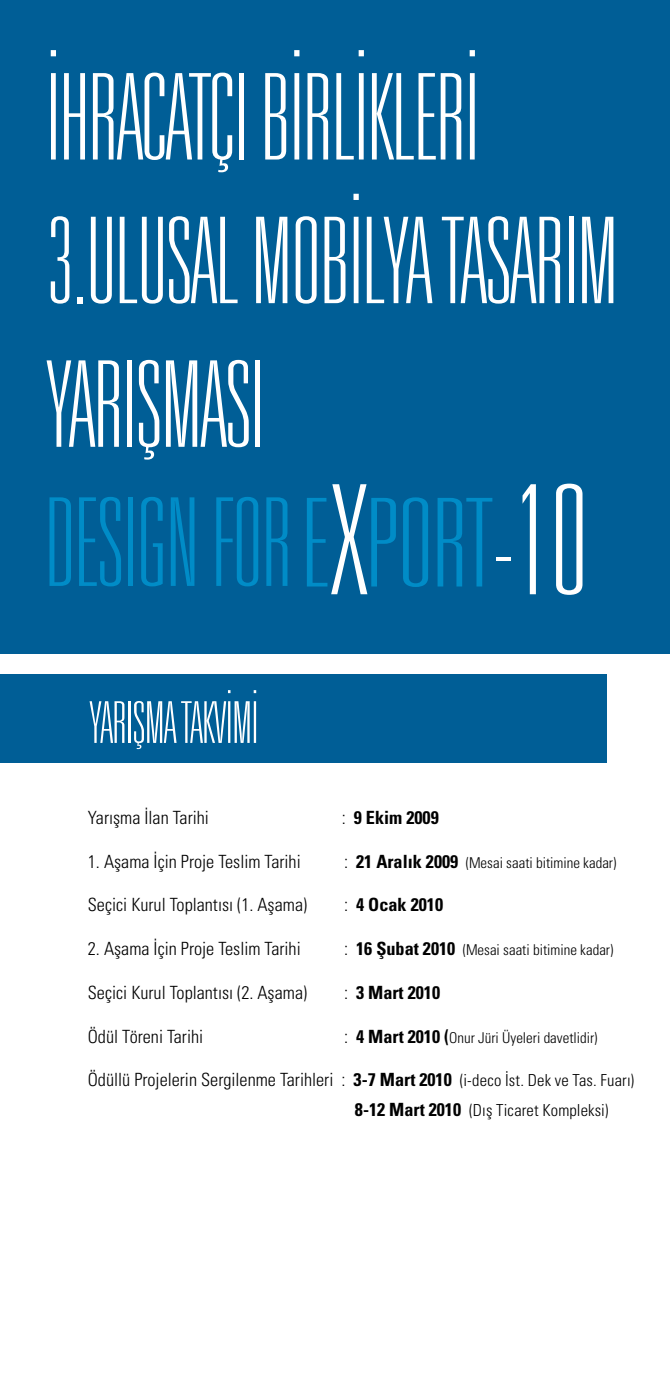
<style>
.page{position:relative;width:670px;height:1389px;background:#fff}
.page>*{position:absolute;margin:0;border:0;box-sizing:border-box;transform-origin:0 0}
.t1{font:100 ultra-condensed 119.7px/143.7px "Univers LT Pro";color:#fff}
.t2{font:100 ultra-condensed 57.75px "Univers LT Pro";color:#fff}
.t3{font:300 condensed 18.2px "Univers LT Pro";color:#000}
.t4{font:700 condensed 18.2px "Univers LT Pro";color:#000}
.t5{font:300 condensed 16.62px "Univers LT Pro";letter-spacing:.005em;color:#000}
.t6{font:300 condensed 14.88px "Univers LT Pro";color:#000}
.s1{font-weight:300}
.s2{font-size:18.2px}
.s3{font-weight:700;font-size:18.2px}
.s4{font-weight:700}
.s5{font-size:16.62px}
</style>
<div class="page">
<div style="left:0;top:0;width:670px;height:653px;background:#005e96"></div>
<svg style="left:49px;top:497px;width:22px;height:89px"></svg>
<svg style="left:79px;top:497px;width:42px;height:89px"></svg>
<div style="left:128px;top:497px;width:5px;height:89px;background:#008cc7"></div>
<svg style="left:141px;top:497px;width:22px;height:89px"></svg>
<svg style="left:171px;top:497px;width:23px;height:89px"></svg>
<svg style="left:216px;top:497px;width:42px;height:89px"></svg>
<svg style="left:266px;top:497px;width:21px;height:89px"></svg>
<hr style="left:496px;top:557px;width:15px;height:4px;background:#fff">
<svg style="left:522px;top:484px;width:14px;height:110px"></svg>
<svg style="left:556px;top:484px;width:26px;height:111px"></svg>
<svg style="left:403px;top:497px;width:25px;height:90px"></svg>
<svg style="left:437px;top:498px;width:55px;height:88px"></svg>
<svg style="left:307px;top:484px;width:89px;height:110px"></svg>
<div style="left:0;top:675px;width:607px;height:88px;background:#005e96"></div>
<h1 class="t1" style="left:47px;top:44px;width:572px">İHRACATÇI BİRLİKLERİ<br>3.ULUSAL MOBİLYA TASARIM<br>YARIŞMASI</h1>
<h2 class="t2" style="left:90px;top:690px;width:170px">YARIŞMA TAKVİMİ</h2>
<p class="t3" style="left:88px;top:806px;width:123px">Yarışma İlan Tarihi</p>
<p class="t4" style="left:342px;top:806px;width:99px"><span class="s1">:</span> 9 Ekim 2009</p>
<p class="t3" style="left:88px;top:850px;width:214px">1. Aşama İçin Proje Teslim Tarihi</p>
<p class="t6" style="left:344px;top:853px;width:274px"><span class="s2">:</span> <span class="s3">21 Aralık 2009</span> (Mesai saati bitimine kadar)</p>
<p class="t3" style="left:88px;top:894px;width:221px">Seçici Kurul Toplantısı (1. Aşama)</p>
<p class="t4" style="left:344px;top:894px;width:101px"><span class="s1">:</span> 4 Ocak 2010</p>
<p class="t3" style="left:88px;top:938px;width:214px">2. Aşama İçin Proje Teslim Tarihi</p>
<p class="t6" style="left:344px;top:941px;width:271px"><span class="s2">:</span> <span class="s3">16 Şubat 2010</span> (Mesai saati bitimine kadar)</p>
<p class="t3" style="left:88px;top:981px;width:221px">Seçici Kurul Toplantısı (2. Aşama)</p>
<p class="t4" style="left:344px;top:981px;width:98px"><span class="s1">:</span> 3 Mart 2010</p>
<p class="t3" style="left:88px;top:1025px;width:117px">Ödül Töreni Tarihi</p>
<p class="t6" style="left:344px;top:1028px;width:255px"><span class="s2">:</span> <span class="s3">4 Mart 2010 (</span>Onur Jüri Üyeleri davetlidir)</p>
<p class="t3" style="left:88px;top:1069px;width:548px">Ödüllü Projelerin Sergilenme Tarihleri : <span class="s4">3-7 Mart 2010</span> <span class="s5">(i-deco İst. Dek ve Tas. Fuarı)</span></p>
<p class="t5" style="left:355px;top:1100px;width:255px"><span class="s3">8-12 Mart 2010</span> (Dış Ticaret Kompleksi)</p>
</div>
